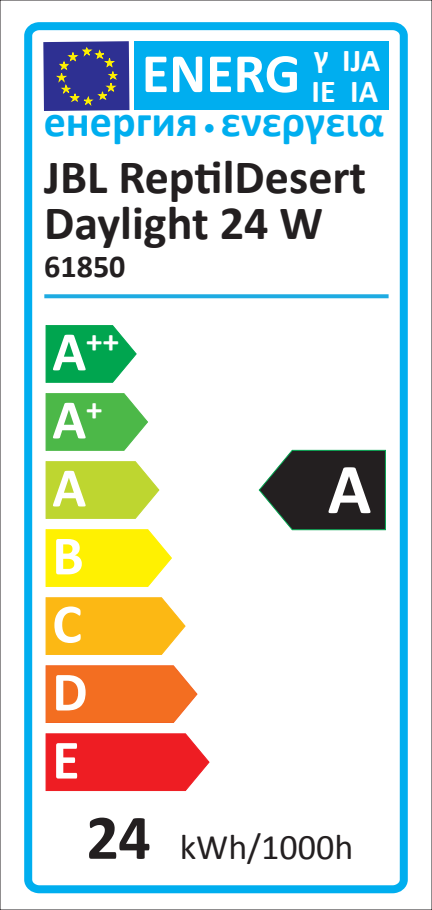
<style>
.page{position:relative;width:432px;height:910px;background:#fff}
.page>*{position:absolute;margin:0;border:0;box-sizing:border-box;transform-origin:0 0}
.t1{font:700 72px "Calibri";color:#fff}
.t2{font:700 56px "Calibri";color:#fff}
.t3{font:700 48px/46px "Calibri";color:#231f20}
.t4{font:700 44px "Calibri";color:#00aeef}
.t5{font:36px "Calibri";color:#231f20}
.t6{font:700 32.8px "Calibri";color:#fff}
.t7{font:700 32px "Calibri";color:#231f20}
.t8{font:700 32px "Calibri";color:#fff}
.s1{font-size:24px}
.s2{font-size:56px}
.s3{font-weight:700;font-size:64px}
</style>
<div class="page">
<div style="left:44px;top:42px;width:84px;height:68px;background:#2e3092"></div>
<div style="left:43px;top:41px;width:86px;height:70px;border:2px solid #2e3092"></div>
<svg style="left:56px;top:47px;width:62px;height:59px"></svg>
<div style="left:134px;top:41px;width:254px;height:69px;background:#00aeef"></div>
<svg style="left:45px;top:733px;width:165px;height:58px;background:#ef2f35"></svg>
<svg style="left:45px;top:665px;width:153px;height:58px;background:#f47a34"></svg>
<svg style="left:45px;top:597px;width:141px;height:58px;background:#fcbe2a"></svg>
<svg style="left:45px;top:529px;width:127px;height:58px;background:#fff21a"></svg>
<svg style="left:45px;top:461px;width:115px;height:58px;background:#c5da48"></svg>
<svg style="left:45px;top:393px;width:103px;height:58px;background:#62c05e"></svg>
<svg style="left:45px;top:325px;width:92px;height:58px;background:#24b167"></svg>
<div style="left:24px;top:22px;width:383px;height:871px;border:8px solid #00aeef;border-radius:10px"></div>
<svg style="left:44px;top:294px;width:344px;height:4px"></svg>
<svg style="left:258px;top:449px;width:128px;height:82px;background:#444644"></svg>
<p class="t2" style="left:141px;top:39px;width:239px">ENERG <sup>γ</sup> <sup>IJA</sup></p>
<p class="t8" style="left:311px;top:72px;width:68px">IE IA</p>
<p class="t4" style="left:44px;top:94px;width:341px">енергия <span class="s1">•</span> ενεργεια</p>
<p class="t3" style="left:44px;top:151px;width:323px">JBL ReptilDesert<br>Daylight 24 W</p>
<p class="t7" style="left:44px;top:247px;width:83px">61850</p>
<p class="t6" style="left:52px;top:320px;width:68px"><span class="s2">A</span>++</p>
<p class="t2" style="left:52px;top:385px;width:52px">A<sup>+</sup></p>
<p class="t2" style="left:52px;top:453px;width:35px">A</p>
<p class="t2" style="left:52px;top:521px;width:33px">B</p>
<p class="t2" style="left:52px;top:589px;width:31px">C</p>
<p class="t2" style="left:52px;top:657px;width:37px">D</p>
<p class="t2" style="left:52px;top:725px;width:29px">E</p>
<h1 class="t1" style="left:327px;top:444px;width:45px">A</h1>
<p class="t5" style="left:86px;top:824px;width:268px"><span class="s3">24</span> kWh/1000h</p>
</div>
